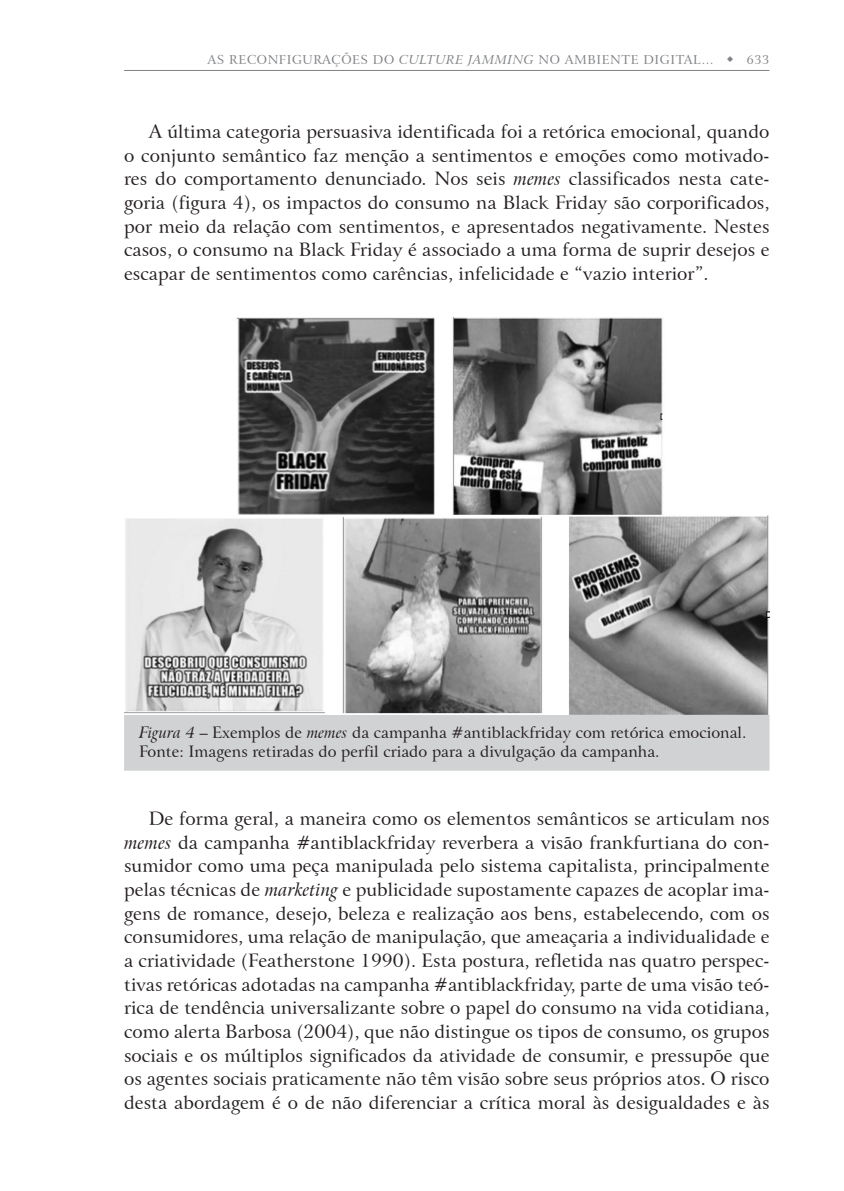
<style>
.page{position:relative;width:844px;height:1191px;background:#fff}
.page>*{position:absolute;margin:0;border:0;box-sizing:border-box;transform-origin:0 0}
.Texto_01{font:18.38px/23.6px "Arrus BT";color:#231f20;text-align:justify}
.Legendas_2_linhas{font:15.75px/19.2px "Arrus BT";color:#231f20}
.t1{font:12.25px "Arrus BT";letter-spacing:.05em;color:#808285}
.s1{font-style:italic}
</style>
<div class="page">
<hr style="left:124px;top:70px;width:645px;height:1px;background:#808285">
<div style="left:124px;top:714px;width:645px;height:56px;background:#d1d2d4"></div>
<img style="left:124px;top:317px;width:645px;height:397px">
<p class="t1" style="left:207px;top:52px;width:563px">AS RECONFIGURAÇÕES DO <span class="s1">CULTURE JAMMING</span> NO AMBIENTE DIGITAL… ◆ 633</p>
<p class="Texto_01" style="left:124px;top:120px;width:646px;text-indent:25px">A última categoria persuasiva identificada foi a retórica emocional, quando o conjunto semântico faz menção a sentimentos e emoções como motivado&shy;res do comportamento denunciado. Nos seis <span class="s1">memes</span> classificados nesta cate&shy;goria (figura 4), os impactos do consumo na Black Friday são corporificados, por meio da relação com sentimentos, e apresentados negativamente. Nestes casos, o consumo na Black Friday é associado a uma forma de suprir desejos e escapar de sentimentos como carências, infelicidade e “vazio interior”.</p>
<p class="Legendas_2_linhas" style="left:139px;top:722px;width:609px"><span class="s1">Figura 4</span> – Exemplos de <span class="s1">memes</span> da campanha #antiblackfriday com retórica emocional.<br>Fonte: Imagens retiradas do perfil criado para a divulgação da campanha.</p>
<p class="Texto_01" style="left:124px;top:807px;width:646px;text-indent:25px">De forma geral, a maneira como os elementos semânticos se articulam nos <span class="s1">memes</span> da campanha #antiblackfriday reverbera a visão frankfurtiana do con&shy;sumidor como uma peça manipulada pelo sistema capitalista, principalmente pelas técnicas de <span class="s1">marketing</span> e publicidade supostamente capazes de acoplar ima&shy;gens de romance, desejo, beleza e realização aos bens, estabelecendo, com os consumidores, uma relação de manipulação, que ameaçaria a individualidade e a criatividade (Featherstone 1990). Esta postura, refletida nas quatro perspec&shy;tivas retóricas adotadas na campanha #antiblackfriday, parte de uma visão teó&shy;rica de tendência universalizante sobre o papel do consumo na vida cotidiana, como alerta Barbosa (2004), que não distingue os tipos de consumo, os grupos sociais e os múltiplos significados da atividade de consumir, e pressupõe que os agentes sociais praticamente não têm visão sobre seus próprios atos. O risco desta abordagem é o de não diferenciar a crítica moral às desigualdades e às</p>
</div>
